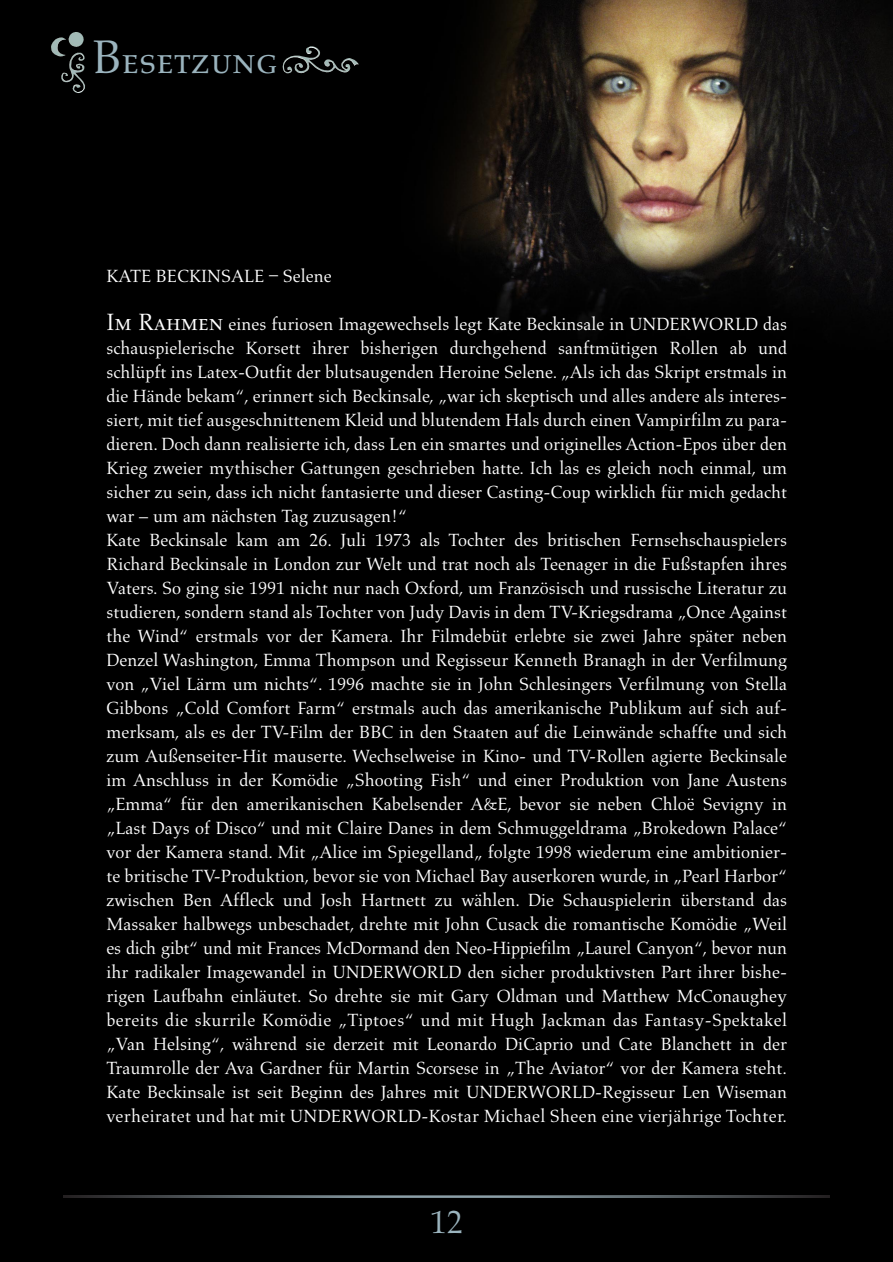
<style>
.page{position:relative;width:893px;height:1262px;background:#fff}
.page>*{position:absolute;margin:0;border:0;box-sizing:border-box;transform-origin:0 0}
.t1{font:39px "Aldus Roman SC";color:#9bb4be}
.t2{font:33px "Aldus";color:#9bb4be}
.t3{font:18px/24px "Aldus";color:#fff}
.s1{font-size:48px}
.s2{font-family:"Aldus Roman SC";font-size:24px}
</style>
<div class="page">
<div style="left:0;top:0;width:892px;height:1261px;background:#000"></div>
<img style="left:444px;top:0;width:448px;height:324px">
<img style="left:51px;top:37px;width:15px;height:20px">
<img style="left:60px;top:51px;width:25px;height:42px">
<img style="left:68px;top:32px;width:16px;height:15px">
<img style="left:282px;top:46px;width:77px;height:28px">
<svg style="left:64px;top:1195px;width:765px;height:2px;background:#555e63"></svg>
<h1 class="t1" style="left:92px;top:43px;width:187px"><span class="s1">B</span>esetzung</h1>
<p class="t3" style="left:106px;top:265px;width:227px">KATE BECKINSALE – Selene</p>
<p class="t3" style="left:106px;top:313px;width:682px"><span class="s2">Im Rahmen</span> eines furiosen Imagewechsels legt Kate Beckinsale in UNDERWORLD das schauspielerische Korsett ihrer bisherigen durchgehend sanftmütigen Rollen ab und schlüpft ins Latex-Outfit der blutsaugenden Heroine Selene. „Als ich das Skript erstmals in die Hände bekam“, erinnert sich Beckinsale, „war ich skeptisch und alles andere als interes&shy;siert, mit tief ausgeschnittenem Kleid und blutendem Hals durch einen Vampirfilm zu para&shy;dieren. Doch dann realisierte ich, dass Len ein smartes und originelles Action-Epos über den Krieg zweier mythischer Gattungen geschrieben hatte. Ich las es gleich noch einmal, um sicher zu sein, dass ich nicht fantasierte und dieser Casting-Coup wirklich für mich gedacht war – um am nächsten Tag zuzusagen!“<br>Kate Beckinsale kam am 26. Juli 1973 als Tochter des britischen Fernsehschauspielers Richard Beckinsale in London zur Welt und trat noch als Teenager in die Fußstapfen ihres Vaters. So ging sie 1991 nicht nur nach Oxford, um Französisch und russische Literatur zu studieren, sondern stand als Tochter von Judy Davis in dem TV-Kriegsdrama „Once Against the Wind“ erstmals vor der Kamera. Ihr Filmdebüt erlebte sie zwei Jahre später neben Denzel Washington, Emma Thompson und Regisseur Kenneth Branagh in der Verfilmung von „Viel Lärm um nichts“. 1996 machte sie in John Schlesingers Verfilmung von Stella Gibbons „Cold Comfort Farm“ erstmals auch das amerikanische Publikum auf sich auf&shy;merksam, als es der TV-Film der BBC in den Staaten auf die Leinwände schaffte und sich zum Außenseiter-Hit mauserte. Wechselweise in Kino- und TV-Rollen agierte Beckinsale im Anschluss in der Komödie „Shooting Fish“ und einer Produktion von Jane Austens „Emma“ für den amerikanischen Kabelsender A&amp;E, bevor sie neben Chloë Sevigny in „Last Days of Disco“ und mit Claire Danes in dem Schmuggeldrama „Brokedown Palace“ vor der Kamera stand. Mit „Alice im Spiegelland„ folgte 1998 wiederum eine ambitionier&shy;te britische TV-Produktion, bevor sie von Michael Bay auserkoren wurde, in „Pearl Harbor“ zwischen Ben Affleck und Josh Hartnett zu wählen. Die Schauspielerin überstand das Massaker halbwegs unbeschadet, drehte mit John Cusack die romantische Komödie „Weil es dich gibt“ und mit Frances McDormand den Neo-Hippiefilm „Laurel Canyon“, bevor nun ihr radikaler Imagewandel in UNDERWORLD den sicher produktivsten Part ihrer bishe&shy;rigen Laufbahn einläutet. So drehte sie mit Gary Oldman und Matthew McConaughey bereits die skurrile Komödie „Tiptoes“ und mit Hugh Jackman das Fantasy-Spektakel „Van Helsing“, während sie derzeit mit Leonardo DiCaprio und Cate Blanchett in der Traumrolle der Ava Gardner für Martin Scorsese in „The Aviator“ vor der Kamera steht.<br>Kate Beckinsale ist seit Beginn des Jahres mit UNDERWORLD-Regisseur Len Wiseman verheiratet und hat mit UNDERWORLD-Kostar Michael Sheen eine vierjährige Tochter.</p>
<h2 class="t2" style="left:430px;top:1208px;width:34px">12</h2>
</div>
